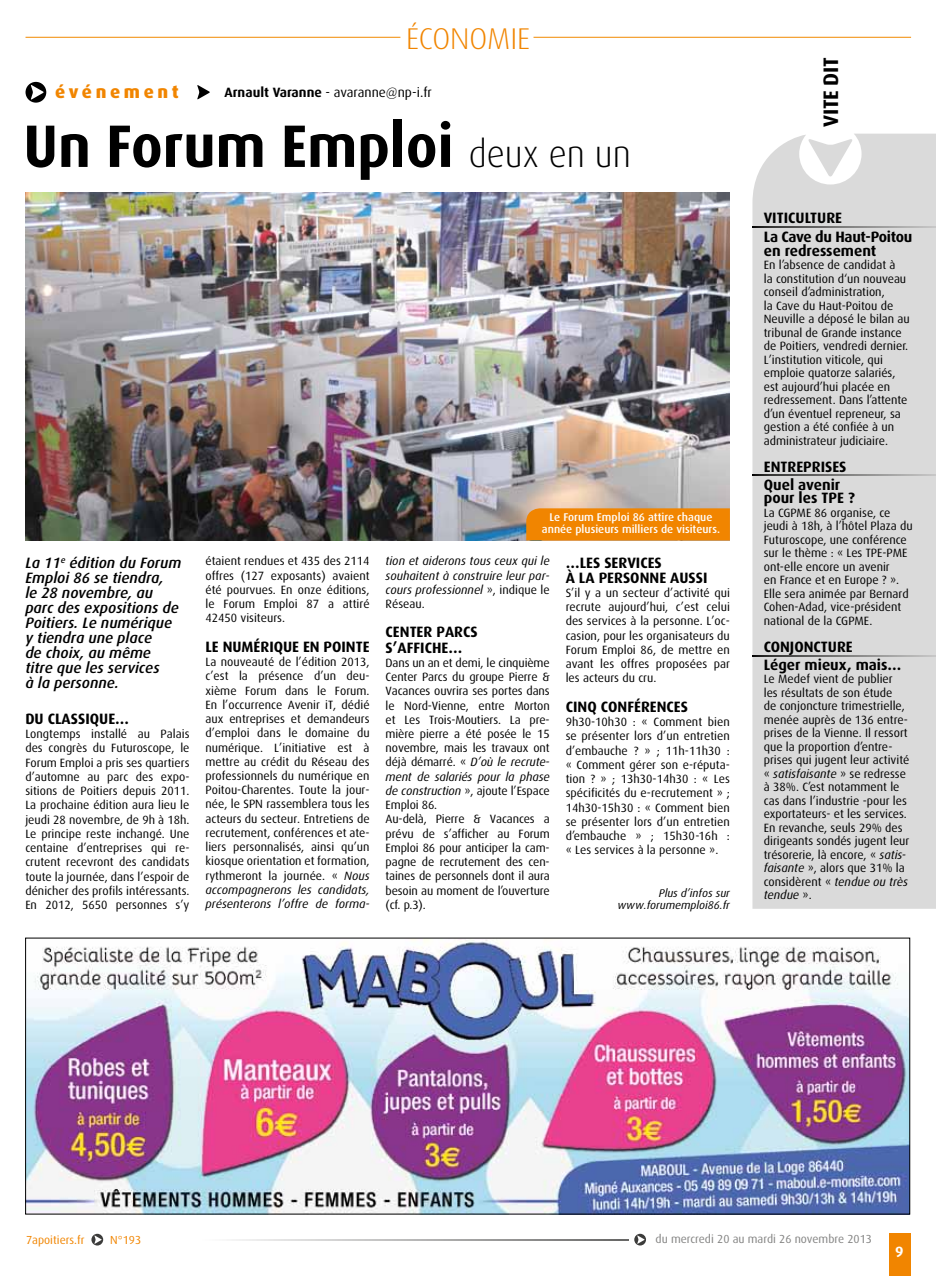
<style>
.page{position:relative;width:936px;height:1276px;background:#fff}
.page>*{position:absolute;margin:0;border:0;box-sizing:border-box;transform-origin:0 0}
.t1{font:700 60px "Dax";color:#000;scale:.95 1}
.t2{font:300 30px "Dax";color:#f18500}
.t3{font:700 21px "Dax";color:#000}
.t4{font:800 18px "Dax";letter-spacing:.2em;color:#f18500}
.t5{font:700 15px/15px "Dax";color:#000}
.t6{font:italic 500 15px/15px "Dax";color:#000}
.t7{font:700 15px/19.5px "Dax";letter-spacing:-.02em;color:#000}
.t8{font:700 15px "Dax";color:#fff}
.t9{font:13.5px "Dax";color:#000}
.t10{font:12px/14.2px "Dax";color:#000;text-align:justify}
.t11{font:italic 12px/14.2px "Dax";color:#000;text-align:justify}
.t12{font:11.7px "Dax";color:#838382}
.t13{font:11.7px "Dax";color:#f18500}
.t14{font:500 11.25px/12px "Dax";color:#fff;text-align:center}
.t15{font:italic 11.25px/12px "Dax";color:#000;text-align:right}
.s1{font-weight:700}
.s2{font-weight:300;font-size:37.5px}
.s3{font-style:italic}
.s4{font-style:normal}
</style>
<div class="page">
<div style="left:889px;top:1233px;width:22px;height:43px;background:#f18500"></div>
<img style="left:26px;top:193px;width:703px;height:347px">
<div style="left:526px;top:508px;width:203px;height:32px;background:#f18500"></div>
<svg style="left:197px;top:85px;width:13px;height:15px"></svg>
<svg style="left:26px;top:82px;width:20px;height:21px"></svg>
<hr style="left:26px;top:37px;width:374px;height:1px;background:#f18a00">
<hr style="left:533px;top:37px;width:378px;height:1px;background:#f18a00">
<div style="left:752px;top:134px;width:183px;height:775px;background:#dadada"></div>
<svg style="left:752px;top:226px;width:183px;height:1px"></svg>
<svg style="left:752px;top:475px;width:183px;height:1px"></svg>
<svg style="left:91px;top:1233px;width:12px;height:12px"></svg>
<svg style="left:634px;top:1233px;width:12px;height:12px"></svg>
<svg style="left:232px;top:1239px;width:397px;height:1px"></svg>
<img style="left:27px;top:940px;width:880px;height:272px">
<svg style="left:752px;top:656px;width:183px;height:1px"></svg>
<h3 class="t4" style="left:55px;top:82px;width:125px">événement</h3>
<h2 class="t2" style="left:406px;top:22px;width:125px">économie</h2>
<p class="t9" style="left:224px;top:85px;width:209px"><span class="s1">ARNAULT VARANNE</span> - avaranne@np-i.fr</p>
<h1 class="t1" style="left:23px;top:112px;width:641px">UN FORUM EMPLOI <span class="s2">deux en un</span></h1>
<p class="t6" style="left:25px;top:555px;width:157px">La 11<sup>e</sup> édition du Forum<br>Emploi 86 se tiendra,<br>le 28 novembre, au parc des expositions de<br>Poitiers. Le numérique y tiendra une place<br>de choix, au même titre que les services<br>à la personne.</p>
<p class="t5" style="left:25px;top:711px;width:105px">DU CLASSIQUE…</p>
<p class="t10" style="left:25px;top:727px;width:166px">Longtemps installé au Palais des congrès du Futuroscope, le Forum Emploi a pris ses quartiers d’automne au parc des expo&shy;sitions de Poitiers depuis 2011.<br>La prochaine édition aura lieu le jeudi 28 novembre, de 9h à 18h.<br>Le principe reste inchangé. Une centaine d’entreprises qui re&shy;crutent recevront des candidats toute la journée, dans l’espoir de dénicher des profils intéressants.<br>En 2012, 5650 personnes s’y</p>
<p class="t10" style="left:205px;top:554px;width:166px">étaient rendues et 435 des 2114 offres (127 exposants) avaient été pourvues. En onze éditions, le Forum Emploi 87 a attiré 42450 visiteurs.</p>
<p class="t5" style="left:205px;top:639px;width:166px">LE NUMÉRIQUE EN POINTE</p>
<p class="t10" style="left:205px;top:655px;width:166px">La nouveauté de l’édition 2013, c’est la présence d’un deu&shy;xième Forum dans le Forum.<br>En l’occurrence Avenir iT, dédié aux entreprises et demandeurs d’emploi dans le domaine du numérique. L’initiative est à mettre au crédit du Réseau des professionnels du numérique en Poitou-Charentes. Toute la jour&shy;née, le SPN rassemblera tous les acteurs du secteur. Entretiens de recrutement, conférences et ate&shy;liers personnalisés, ainsi qu’un kiosque orientation et formation, rythmeront la journée. « <span class="s3">Nous accompagnerons les candidats, présenterons l’offre de forma-</span></p>
<p class="t14" style="left:542px;top:511px;width:180px">Le Forum Emploi 86 attire chaque année plusieurs milliers de visiteurs.</p>
<p class="t11" style="left:385px;top:554px;width:166px">tion et aiderons tous ceux qui le souhaitent à construire leur par&shy;cours professionnel <span class="s4">», indique le Réseau.</span></p>
<p class="t5" style="left:385px;top:625px;width:94px">CENTER PARCS<br>S’AFFICHE…</p>
<p class="t10" style="left:385px;top:655px;width:166px;text-align:left">Dans un an et demi, le cinquième<br>Center Parcs du groupe Pierre &amp;<br>Vacances ouvrira ses portes dans le Nord-Vienne, entre Morton et Les Trois-Moutiers. La pre&shy;mière pierre a été posée le 15 novembre, mais les travaux ont déjà démarré. « <span class="s3">D’où le recrute&shy;ment de salariés pour la phase de construction</span> », ajoute l’Espace<br>Emploi 86.<br>Au-delà, Pierre &amp; Vacances a prévu de s’afficher au Forum<br>Emploi 86 pour anticiper la cam&shy;pagne de recrutement des cen&shy;taines de personnels dont il aura besoin au moment de l’ouverture (cf. p.3).</p>
<p class="t5" style="left:565px;top:555px;width:143px">…LES SERVICES<br>À LA PERSONN E AUSSI</p>
<p class="t10" style="left:565px;top:586px;width:166px">S’il y a un secteur d’activité qui recrute aujourd’hui, c’est celui des services à la personne. L’oc&shy;casion, pour les organisateurs du Forum Emploi 86, de mettre en avant les offres proposées par les acteurs du cru.</p>
<p class="t5" style="left:565px;top:699px;width:124px">CINQ CONFÉRENCES</p>
<p class="t10" style="left:565px;top:715px;width:166px">9h30-10h30 : « Comment bien se présenter lors d’un entretien d’embauche ? » ; 11h-11h30 : « Comment gérer son e-réputa&shy;tion ? » ; 13h30-14h30 : « Les spécificités du e-recrutement » ; 14h30-15h30 : « Comment bien se présenter lors d’un entretien d’embauche » ; 15h30-16h : « Les services à la personne ».</p>
<p class="t15" style="left:617px;top:887px;width:114px">Plus d’infos sur www.forumemploi86.fr</p>
<h3 class="t3" style="left:819px;top:127px;width:71px;rotate:-90deg">VITE DIT</h3>
<p class="t7" style="left:763px;top:208px;width:150px">VITICULTURE<br>LA CAVE DU HAUT-POITOU</p>
<p class="t5" style="left:763px;top:243px;width:114px">EN REDRESSEMENT</p>
<p class="t10" style="left:763px;top:258px;width:148px;line-height:13.5px;text-align:left">En l’absence de candidat à<br>la constitution d‘un nouveau conseil d’administration,<br>la Cave du Haut-Poitou de<br>Neuville a déposé le bilan au tribunal de Grande instance de Poitiers, vendredi dernier.<br>L’institution viticole, qui emploie quatorze salariés, est aujourd’hui placée en redressement. Dans l’attente d’un éventuel repreneur, sa gestion a été confiée à un administrateur judiciaire.</p>
<p class="t5" style="left:763px;top:457px;width:84px;line-height:18px">ENTREPRISES<br>QUEL AVENIR</p>
<p class="t5" style="left:763px;top:490px;width:92px">POUR LES TPE ?</p>
<p class="t10" style="left:763px;top:506px;width:150px;line-height:13.5px;text-align:left">La CGPME 86 organise, ce jeudi à 18h, à l’hôtel Plaza du<br>Futuroscope, une conférence sur le thème : « Les TPE-PME ont-elle encore un avenir<br>en France et en Europe ? ».<br>Elle sera animée par Bernard<br>Cohen-Adad, vice-président national de la CGPME.</p>
<p class="t5" style="left:763px;top:637px;width:139px;line-height:18px">CONJONCTURE<br>LÉGER MIEUX, MAIS…</p>
<p class="t10" style="left:763px;top:672px;width:147px;line-height:13.5px;text-align:left">Le Medef vient de publier les résultats de son étude<br>de conjoncture trimestrielle, menée auprès de 136 entre&shy;prises de la Vienne. Il ressort que la proportion d’entre&shy;prises qui jugent leur activité « <span class="s3">satisfaisante</span> » se redresse à 38%. C’est notamment le cas dans l’industrie -pour les exportateurs- et les services.<br>En revanche, seuls 29% des dirigeants sondés jugent leur trésorerie, là encore, « <span class="s3">satis&shy;faisante</span> », alors que 31% la considèrent « <span class="s3">tendue ou très tendue</span> ».</p>
<p class="t13" style="left:26px;top:1233px;width:60px">7apoitiers.fr</p>
<p class="t13" style="left:110px;top:1233px;width:32px">N°193</p>
<p class="t12" style="left:655px;top:1232px;width:218px">du mercredi 20 au mardi 26 novembre 2013</p>
<p class="t8" style="left:895px;top:1243px;width:10px">9</p>
</div>
